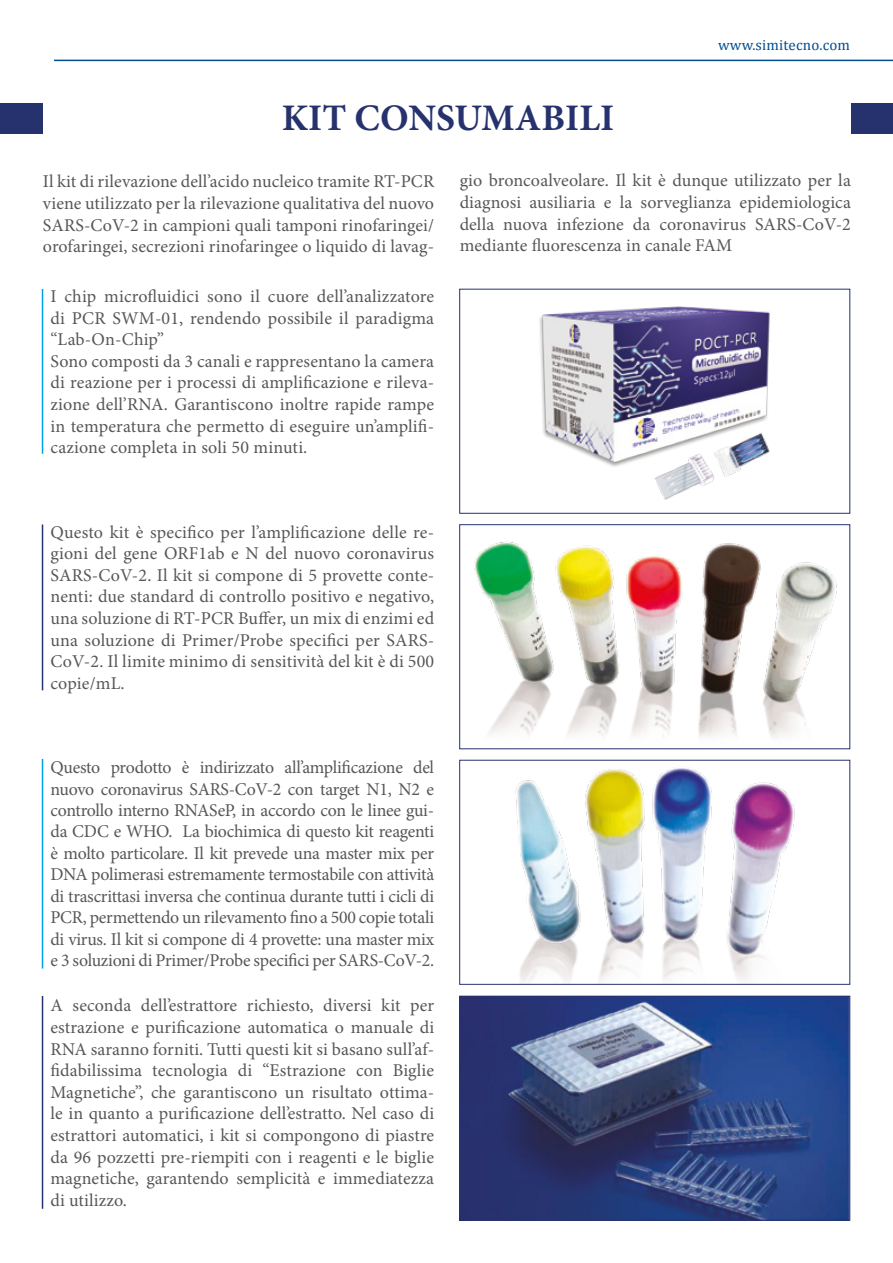
<style>
.page{position:relative;width:893px;height:1263px;background:#fff}
.page>*{position:absolute;margin:0;border:0;box-sizing:border-box;transform-origin:0 0}
.t1{font:700 37.5px "Minion Pro";color:#26326d}
.t2{font:18px/21.6px "Minion Pro";letter-spacing:.005em;color:#575756;text-align:justify}
.t3{font:15px "Cambria";letter-spacing:.01em;color:#034e92}
</style>
<div class="page">
<hr style="left:54px;top:60px;width:839px;height:1px;background:#034e92">
<div style="left:852px;top:104px;width:41px;height:30px;background:#26326d"></div>
<div style="left:0;top:104px;width:43px;height:30px;background:#26326d"></div>
<img style="left:539px;top:306px;width:231px;height:194px">
<img style="left:474px;top:542px;width:363px;height:196px">
<div style="left:459px;top:524px;width:391px;height:225px;border:1px solid #26326d"></div>
<img style="left:515px;top:768px;width:280px;height:214px">
<div style="left:459px;top:760px;width:391px;height:224px;border:1px solid #26326d"></div>
<img style="left:461px;top:998px;width:387px;height:220px">
<div style="left:459px;top:996px;width:391px;height:224px;border:1px solid #26326d"></div>
<hr style="left:42px;top:289px;width:1px;height:165px;background:#009fe3">
<hr style="left:42px;top:759px;width:1px;height:209px;background:#009fe3">
<hr style="left:42px;top:524px;width:1px;height:166px;background:#26326d">
<hr style="left:42px;top:996px;width:1px;height:213px;background:#26326d">
<h1 class="t1" style="left:282px;top:92px;width:334px">KIT CONSUMABILI</h1>
<p class="t3" style="left:718px;top:37px;width:133px">www.simitecno.com</p>
<p class="t2" style="left:43px;top:171px;width:393px">Il kit di rilevazione dell’acido nucleico tramite RT-PCR viene utilizzato per la rilevazione qualitativa del nuovo SARS-CoV-2 in campioni quali tamponi rinofaringei/ orofaringei, secrezioni rinofaringee o liquido di lavag-</p>
<p class="t2" style="left:50px;top:286px;width:385px;text-align:left">I chip microfluidici sono il cuore dell’analizzatore di PCR SWM-01, rendendo possibile il paradigma “Lab-On-Chip”<br>Sono composti da 3 canali e rappresentano la camera di reazione per i processi di amplificazione e rileva&shy;zione dell’RNA. Garantiscono inoltre rapide rampe in temperatura che permetto di eseguire un’amplifi&shy;cazione completa in soli 50 minuti.</p>
<p class="t2" style="left:460px;top:170px;width:393px">gio broncoalveolare. Il kit è dunque utilizzato per la diagnosi ausiliaria e la sorveglianza epidemiologica della nuova infezione da coronavirus SARS-CoV-2 mediante fluorescenza in canale FAM</p>
<p class="t2" style="left:50px;top:521px;width:385px">Questo kit è specifico per l’amplificazione delle re&shy;gioni del gene ORF1ab e N del nuovo coronavirus SARS-CoV-2. Il kit si compone di 5 provette conte&shy;nenti: due standard di controllo positivo e negativo, una soluzione di RT-PCR Buffer, un mix di enzimi ed una soluzione di Primer/Probe specifici per SARS-CoV-2. Il limite minimo di sensitività del kit è di 500 copie/mL.</p>
<p class="t2" style="left:50px;top:757px;width:385px">Questo prodotto è indirizzato all’amplificazione del nuovo coronavirus SARS-CoV-2 con target N1, N2 e controllo interno RNASeP, in accordo con le linee gui&shy;da CDC e WHO. La biochimica di questo kit reagenti è molto particolare. Il kit prevede una master mix per DNA polimerasi estremamente termostabile con attività di trascrittasi inversa che continua durante tutti i cicli di PCR, permettendo un rilevamento fino a 500 copie totali di virus. Il kit si compone di 4 provette: una master mix e 3 soluzioni di Primer/Probe specifici per SARS-CoV-2.</p>
<p class="t2" style="left:50px;top:995px;width:385px">A seconda dell’estrattore richiesto, diversi kit per estrazione e purificazione automatica o manuale di RNA saranno forniti. Tutti questi kit si basano sull’af&shy;fidabilissima tecnologia di “Estrazione con Biglie Magnetiche”, che garantiscono un risultato ottima&shy;le in quanto a purificazione dell’estratto. Nel caso di estrattori automatici, i kit si compongono di piastre da 96 pozzetti pre-riempiti con i reagenti e le biglie magnetiche, garantendo semplicità e immediatezza di utilizzo.</p>
</div>
